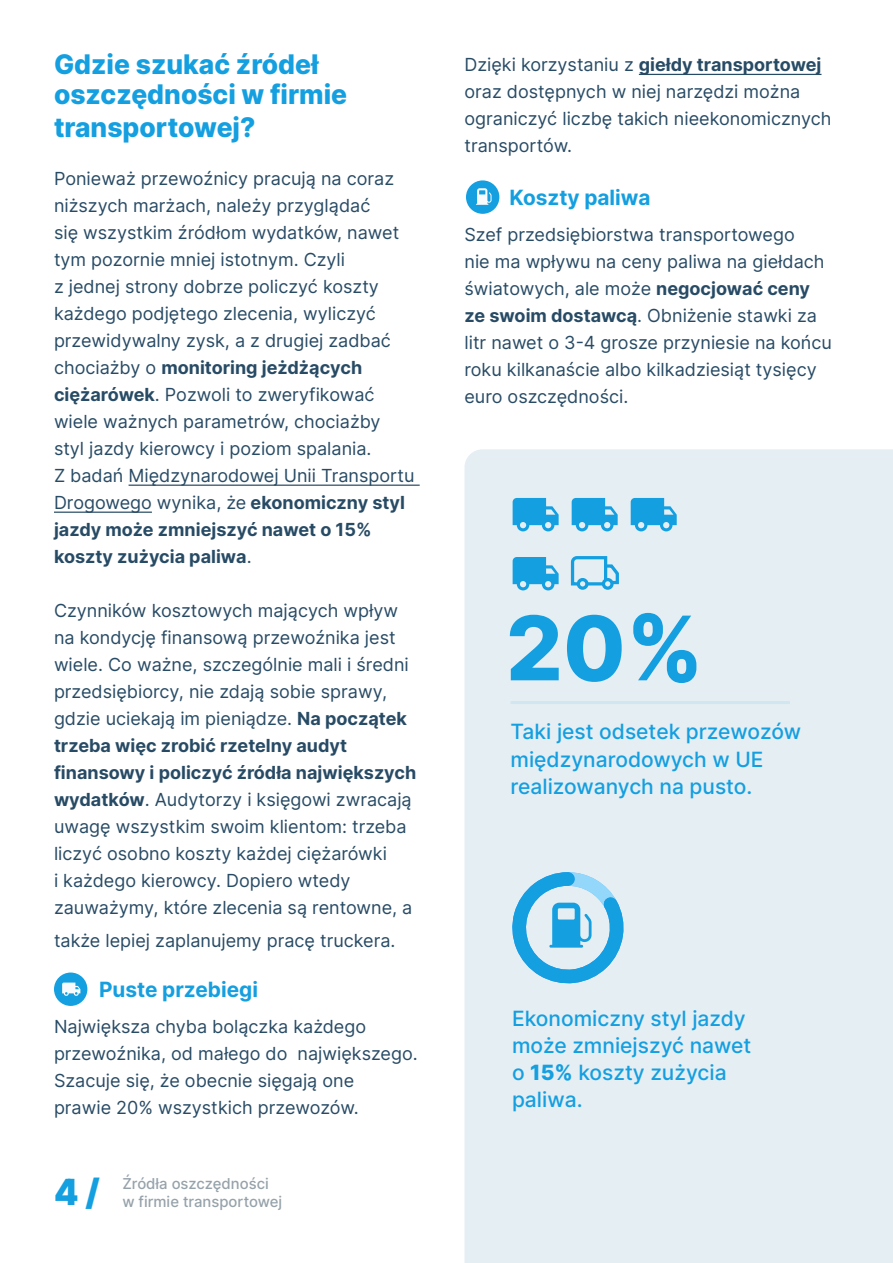
<style>
.page{position:relative;width:893px;height:1263px;background:#fff}
.page>*{position:absolute;margin:0;border:0;box-sizing:border-box;transform-origin:0 0}
.t1{font:800 88.95px "Inter";color:#149fe0}
.t2{font:900 36px "Inter";color:#149fe0}
.t3{font:800 27px/30px "Inter";color:#149fe0}
.t4{font:500 21px/27px "Inter";color:#149fe0}
.t5{font:700 21px "Inter";color:#149fe0}
.t6{font:18px/27px "Inter";color:#284b65}
.t7{font:500 15px/18px "Inter";color:#96a2aa}
.s1{font-weight:700}
.s2{font-weight:800}
</style>
<div class="page">
<div style="left:464px;top:449px;width:429px;height:814px;background:#e5eef3"></div>
<hr style="left:129px;top:485px;width:291px;height:1px;background:#284b65">
<hr style="left:54px;top:512px;width:98px;height:1px;background:#284b65">
<hr style="left:639px;top:74px;width:182px;height:1px;background:#284b65">
<div style="left:466px;top:180px;width:33px;height:34px;background:#149fe0;border-radius:50%"></div>
<svg style="left:476px;top:188px;width:16px;height:17px"></svg>
<div style="left:54px;top:972px;width:33px;height:34px;background:#149fe0;border-radius:50%"></div>
<svg style="left:62px;top:982px;width:18px;height:14px"></svg>
<svg style="left:512px;top:872px;width:112px;height:112px;background:#90ceec"></svg>
<hr style="left:510px;top:701px;width:280px;height:3px;background:#149fe0">
<svg style="left:513px;top:498px;width:46px;height:33px;background:#49b3e4"></svg>
<svg style="left:572px;top:498px;width:46px;height:33px;background:#49b3e4"></svg>
<svg style="left:631px;top:498px;width:46px;height:33px;background:#49b3e4"></svg>
<svg style="left:513px;top:557px;width:46px;height:33px;background:#49b3e4"></svg>
<svg style="left:569px;top:554px;width:51px;height:33px;background:#add8ed"></svg>
<div style="left:577px;top:578px;width:11px;height:12px;border:3px solid #149fe0;border-radius:50%"></div>
<div style="left:602px;top:578px;width:12px;height:12px;border:3px solid #149fe0;border-radius:50%"></div>
<h3 class="t3" style="left:54px;top:49px;width:295px">Gdzie szukać źródeł oszczędności w firmie</h3>
<h3 class="t3" style="left:54px;top:112px;width:203px">transportowej?</h3>
<p class="t6" style="left:54px;top:165px;width:362px">Ponieważ przewoźnicy pracują na coraz niższych marżach, należy przyglądać<br>się wszystkim źródłom wydatków, nawet tym pozornie mniej istotnym. Czyli<br>z jednej strony dobrze policzyć koszty każdego podjętego zlecenia, wyliczyć przewidywalny zysk, a z drugiej zadbać chociażby o <span class="s1">monitoring jeżdżących ciężarówek</span>. Pozwoli to zweryfikować wiele ważnych parametrów, chociażby styl jazdy kierowcy i poziom spalania.<br>Z badań Międzynarodowej Unii Transportu Drogowego wynika, że <span class="s1">ekonomiczny styl jazdy może zmniejszyć nawet o 15% koszty zużycia paliwa</span>.</p>
<p class="t6" style="left:54px;top:597px;width:364px">Czynników kosztowych mających wpływ na kondycję finansową przewoźnika jest wiele. Co ważne, szczególnie mali i średni przedsiębiorcy, nie zdają sobie sprawy, gdzie uciekają im pieniądze. <span class="s1">Na początek trzeba więc zrobić rzetelny audyt finansowy i policzyć źródła największych wydatków</span>. Audytorzy i księgowi zwracają uwagę wszystkim swoim klientom: trzeba liczyć osobno koszty każdej ciężarówki<br>i każdego kierowcy. Dopiero wtedy zauważymy, które zlecenia są rentowne, a</p>
<p class="t6" style="left:54px;top:927px;width:343px">także lepiej zaplanujemy pracę truckera.</p>
<p class="t5" style="left:99px;top:974px;width:161px">Puste przebiegi</p>
<p class="t6" style="left:54px;top:1013px;width:365px">Największa chyba bolączka każdego przewoźnika, od małego do największego.<br>Szacuje się, że obecnie sięgają one<br>prawie 20% wszystkich przewozów.</p>
<h2 class="t2" style="left:54px;top:1166px;width:47px">4 /</h2>
<p class="t7" style="left:122px;top:1174px;width:161px">Źródła oszczędności w firmie transportowej</p>
<p class="t6" style="left:464px;top:51px;width:368px">Dzięki korzystaniu z <span class="s1">giełdy transportowej </span>oraz dostępnych w niej narzędzi można ograniczyć liczbę takich nieekonomicznych transportów.</p>
<p class="t5" style="left:509px;top:182px;width:143px">Koszty paliwa</p>
<p class="t6" style="left:464px;top:220px;width:369px">Szef przedsiębiorstwa transportowego<br>nie ma wpływu na ceny paliwa na giełdach światowych, ale może <span class="s1">negocjować ceny ze swoim dostawcą</span>. Obniżenie stawki za litr nawet o 3-4 grosze przyniesie na końcu roku kilkanaście albo kilkadziesiąt tysięcy euro oszczędności.</p>
<h1 class="t1" style="left:506px;top:583px;width:199px">20%</h1>
<p class="t4" style="left:510px;top:718px;width:292px">Taki jest odsetek przewozów międzynarodowych w UE realizowanych na pusto.</p>
<p class="t4" style="left:512px;top:1005px;width:241px">Ekonomiczny styl jazdy może zmniejszyć nawet o <span class="s2">15%</span> koszty zużycia paliwa.</p>
</div>
